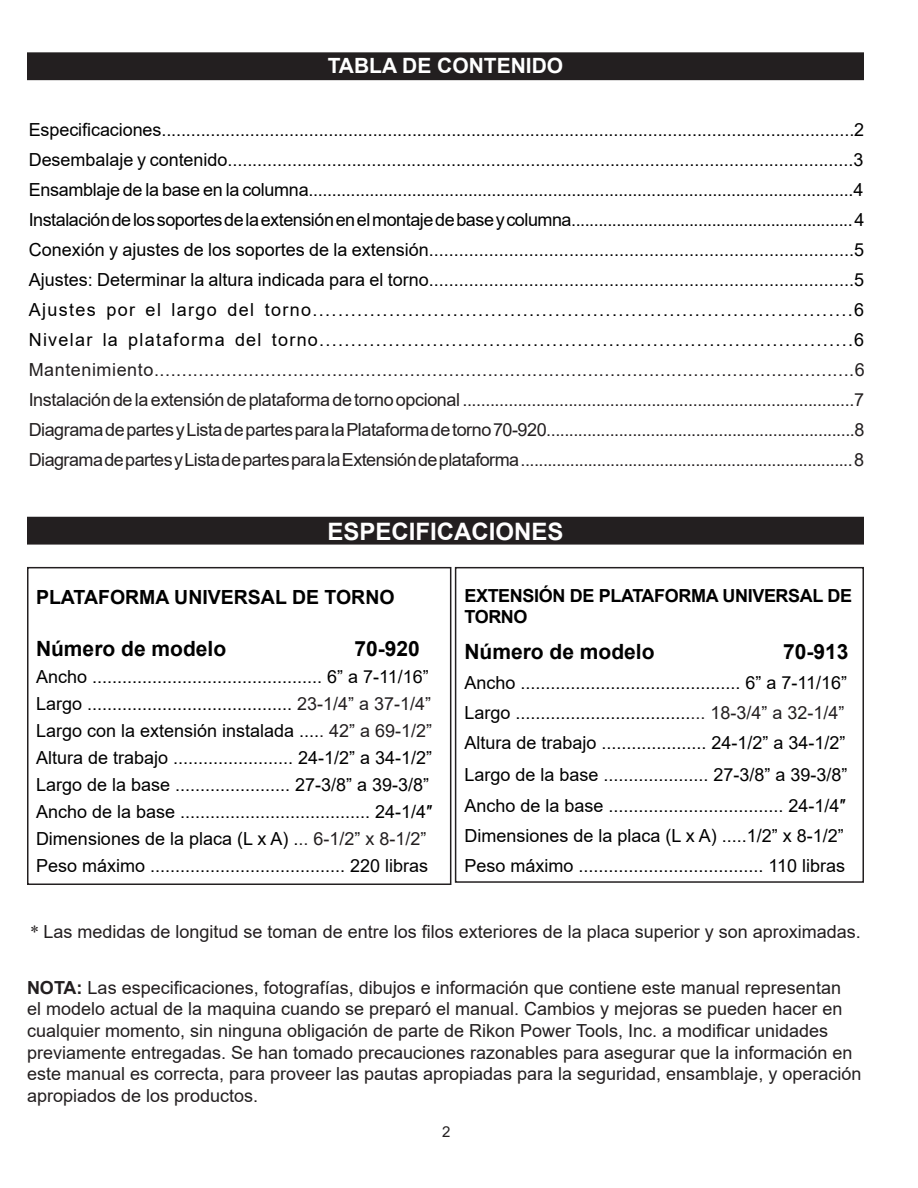
<style>
.page{position:relative;width:918px;height:1188px;background:#fff}
.page>*{position:absolute;margin:0;border:0;box-sizing:border-box;transform-origin:0 0}
.t1{font:700 24px "Arial";color:#fff}
.t2{font:700 21px "Arial";color:#000}
.t3{font:700 21px "Arial";color:#fff}
.t4{font:700 19.5px "Arial";color:#000}
.t5{font:18px "Arial";color:#000}
.t6{font:18px/21.6px "Arial";color:#231f20}
.t7{font:18px "Arial";letter-spacing:.03em;color:#231f20}
.t8{font:18px "Arial";letter-spacing:-.02em;color:#231f20}
.t9{font:18px "Arial";letter-spacing:-.03em;color:#231f20}
.t10{font:18px "Arial";letter-spacing:-.025em;color:#231f20}
.t11{font:18px "Arial";letter-spacing:-.025em;color:#000}
.t12{font:18px "Arial";letter-spacing:.07em;color:#000}
.t13{font:18px "Arial";letter-spacing:.075em;color:#000}
.t14{font:700 18px/21.6px "Arial";letter-spacing:-.02em;color:#000}
.t15{font:15px "Arial";color:#231f20}
.s1{color:#231f20}
.s2{font-family:"Times New Roman"}
.s3{font-weight:700}
</style>
<div class="page">
<div style="left:27px;top:567px;width:424px;height:318px;border:2px solid #231f20"></div>
<div style="left:455px;top:567px;width:409px;height:316px;border:2px solid #231f20"></div>
<div style="left:28px;top:53px;width:835px;height:26px;background:#231f20"></div>
<div style="left:27px;top:52px;width:837px;height:28px;border:2px solid #231f20"></div>
<div style="left:28px;top:518px;width:835px;height:26px;background:#231f20"></div>
<div style="left:27px;top:517px;width:837px;height:28px;border:2px solid #231f20"></div>
<p class="t3" style="left:328px;top:51px;width:237px">TABLA DE CONTENIDO</p>
<p class="t5" style="left:29px;top:118px;width:837px">Especificaciones.............................................................................................................................................2</p>
<p class="t5" style="left:29px;top:148px;width:836px">Desembalaje y contenido..............................................................................................................................3</p>
<p class="t5" style="left:29px;top:178px;width:836px">Ensamblaje de la base en la columna....................................................................................................................4</p>
<p class="t11" style="left:29px;top:208px;width:837px">Instalación de los soportes de la extensión en el montaje de base y columna.............................................................. 4</p>
<p class="t5" style="left:29px;top:238px;width:837px">Conexión y ajustes de los soportes de la extensión.....................................................................................5</p>
<p class="t5" style="left:29px;top:268px;width:837px">Ajustes: Determinar la altura indicada para el torno.....................................................................................5</p>
<p class="t13" style="left:29px;top:298px;width:837px">Ajustes por el largo del torno.....................................................................................6</p>
<p class="t12" style="left:29px;top:328px;width:837px">Nivelar la plataforma del torno.....................................................................................6</p>
<p class="t7" style="left:29px;top:358px;width:838px">Mantenimiento..............................................................................................................................6</p>
<p class="t8" style="left:29px;top:388px;width:837px">Instalación de la extensión de plataforma de torno opcional .....................................................................................7</p>
<p class="t10" style="left:29px;top:418px;width:837px">Diagrama de partes y Lista de partes para la Plataforma de torno 70-920....................................................................8</p>
<p class="t9" style="left:29px;top:448px;width:837px">Diagrama de partes y Lista de partes para la Extensión de plataforma .......................................................................... 8</p>
<p class="t1" style="left:327px;top:515px;width:238px">ESPECIFICACIONES</p>
<p class="t4" style="left:36px;top:583px;width:360px">PLATAFORMA UNIVERSAL DE TORNO</p>
<p class="t2" style="left:36px;top:634px;width:192px">Número de modelo</p>
<p class="t2" style="left:355px;top:634px;width:67px">70-920</p>
<p class="t5" style="left:36px;top:664px;width:394px">Ancho .............................................. 6” a 7-11/16”</p>
<p class="t5" style="left:36px;top:691px;width:397px">Largo ......................................... <span class="s1">23-1/4” a 37-1/4”</span></p>
<p class="t5" style="left:36px;top:718px;width:398px">Largo con la extensión instalada ....<span class="s1">. 42” a 69-1/2”</span></p>
<p class="t5" style="left:36px;top:745px;width:398px">Altura de trabajo ........................ 24-1/2” a 34-1/2”</p>
<p class="t5" style="left:36px;top:772px;width:395px">Largo de la base ....................... 27-3/8” a 39-3/8”</p>
<p class="t5" style="left:36px;top:799px;width:398px">Ancho de la base ...................................... 24-1/4″</p>
<p class="t5" style="left:36px;top:826px;width:392px">Dimensiones de la placa (L x A) .<span class="s1">.. 6-1/2” x 8-1/2”</span></p>
<p class="t5" style="left:36px;top:853px;width:394px">Peso máximo ....................................... 220 libras</p>
<p class="t14" style="left:464px;top:585px;width:389px">EXTENSIÓN DE PLATAFORMA UNIVERSAL DE<br>TORNO</p>
<p class="t2" style="left:464px;top:637px;width:192px">Número de modelo</p>
<p class="t2" style="left:783px;top:637px;width:67px">70-913</p>
<p class="t5" style="left:464px;top:671px;width:384px">Ancho ............................................ 6” a 7-11/16”</p>
<p class="t5" style="left:464px;top:701px;width:382px">Largo ...................................<span class="s1">... 18-3/4” a 32-1/4”</span></p>
<p class="t5" style="left:464px;top:731px;width:383px">Altura de trabajo ..................... 24-1/2” a 34-1/2”</p>
<p class="t5" style="left:464px;top:762px;width:385px">Largo de la base ..................... 27-3/8” a 39-3/8”</p>
<p class="t5" style="left:464px;top:794px;width:383px">Ancho de la base ................................... 24-1/4″</p>
<p class="t5" style="left:464px;top:824px;width:381px">Dimensiones de la placa (L x A) .....1/2” x 8-1/2”</p>
<p class="t5" style="left:464px;top:854px;width:382px">Peso máximo ..................................... 110 libras</p>
<p class="t6" style="left:30px;top:921px;width:832px"><span class="s2">*</span> Las medidas de longitud se toman de entre los filos exteriores de la placa superior y son aproximadas.</p>
<p class="t6" style="left:27px;top:977px;width:836px"><span class="s3">NOTA:</span> Las especificaciones, fotografías, dibujos e información que contiene este manual representan<br>el modelo actual de la maquina cuando se preparó el manual. Cambios y mejoras se pueden hacer en cualquier momento, sin ninguna obligación de parte de Rikon Power Tools, Inc. a modificar unidades previamente entregadas. Se han tomado precauciones razonables para asegurar que la información en este manual es correcta, para proveer las pautas apropiadas para la seguridad, ensamblaje, y operación apropiados de los productos.</p>
<p class="t15" style="left:442px;top:1121px;width:10px">2</p>
</div>
